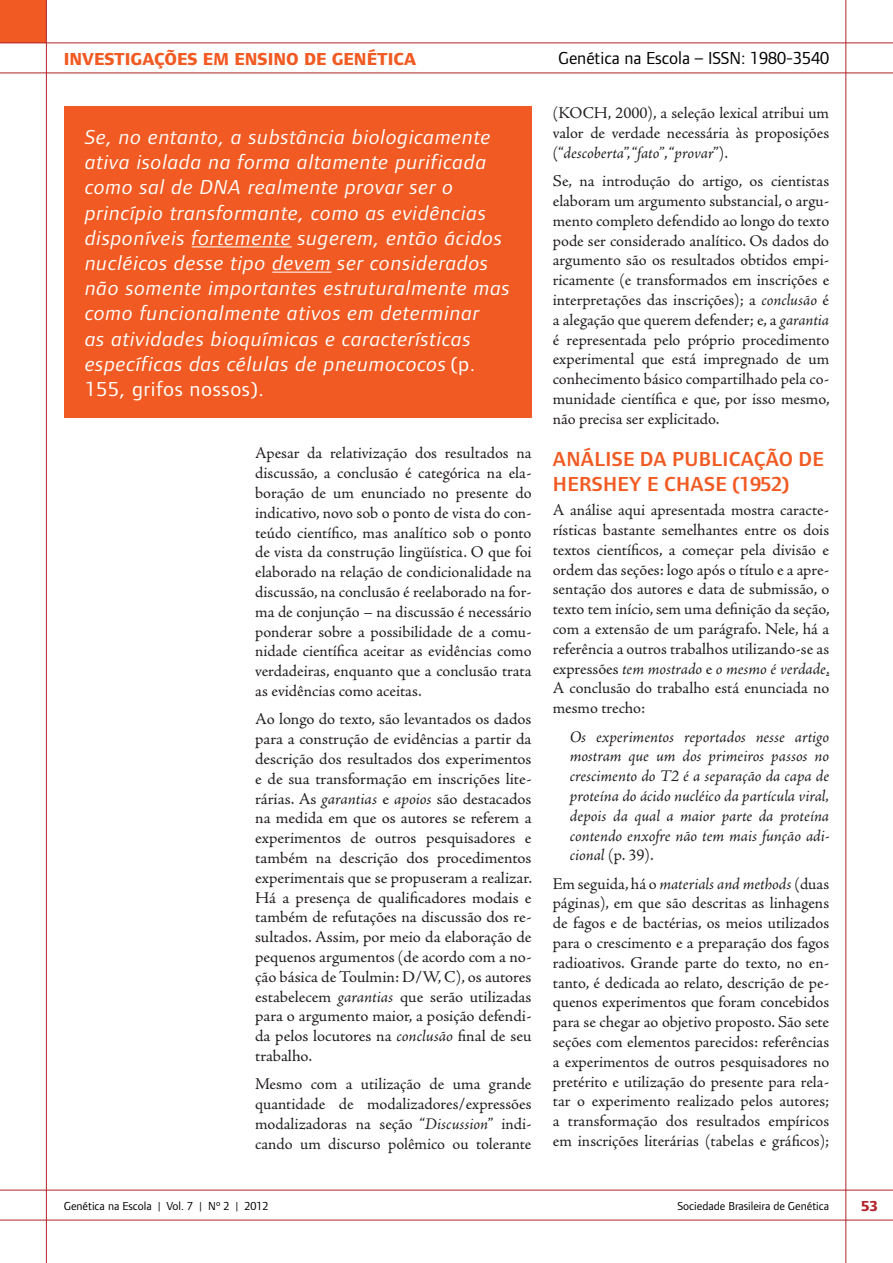
<style>
.page{position:relative;width:893px;height:1263px;background:#fff}
.page>*{position:absolute;margin:0;border:0;box-sizing:border-box;transform-origin:0 0}
.t1{font:italic 21px/25.2px "Foundry Form Sans";letter-spacing:.03em;color:#fff;scale:1.04 1}
.t2{font:600 21px/25.2px "Foundry Form Sans";letter-spacing:.015em;color:#f15a22}
.t3{font:800 18px "Foundry Form Sans";color:#f15a22}
.t4{font:18px "Foundry Form Sans";color:#000}
.t5{font:16.5px/19.8px "Adobe Jenson Pro";color:#231f20;text-align:justify}
.t6{font:italic 16.5px/19.8px "Adobe Jenson Pro";letter-spacing:-.005em;color:#231f20;text-align:justify}
.t7{font:800 15px "Foundry Form Sans";color:#b22328}
.t8{font:12px "Foundry Form Sans";color:#000}
.s1{font-style:normal}
.s2{font-style:italic}
</style>
<div class="page">
<div style="left:64px;top:106px;width:467px;height:311px;background:#f15a22"></div>
<hr style="left:192px;top:246px;width:100px;height:1px;background:#fff">
<hr style="left:272px;top:272px;width:59px;height:1px;background:#fff">
<div style="left:0;top:0;width:46px;height:43px;background:#f15a22"></div>
<hr style="left:46px;top:0;width:1px;height:1263px;background:#b22328">
<hr style="left:845px;top:0;width:1px;height:1263px;background:#b22328">
<hr style="left:0;top:1190px;width:893px;height:1px;background:#b22328">
<hr style="left:0;top:1220px;width:893px;height:1px;background:#b22328">
<hr style="left:0;top:43px;width:893px;height:1px;background:#b22328">
<hr style="left:0;top:73px;width:893px;height:1px;background:#b22328">
<p class="t3" style="left:64px;top:49px;width:354px">INVESTIGAÇÕES EM ENSINO DE GENÉTICA</p>
<p class="t4" style="left:558px;top:48px;width:273px">Genética na Escola – ISSN: 1980-3540</p>
<p class="t1" style="left:85px;top:124px;width:410px">Se, no entanto, a substância biologicamente ativa isolada na forma altamente purificada como sal de DNA realmente provar ser o princípio transformante, como as evidências disponíveis fortemente sugerem, então ácidos nucléicos desse tipo devem ser considerados não somente importantes estruturalmente mas como funcionalmente ativos em determinar<br>as atividades bioquímicas e características específicas das células de pneumococos <span class="s1">(p.<br>155, grifos nossos).</span></p>
<p class="t5" style="left:255px;top:444px;width:278px">Apesar da relativização dos resultados na discussão, a conclusão é categórica na ela&shy;boração de um enunciado no presente do indicativo, novo sob o ponto de vista do con&shy;teúdo científico, mas analítico sob o ponto de vista da construção lingüística. O que foi elaborado na relação de condicionalidade na discussão, na conclusão é reelaborado na for&shy;ma de conjunção – na discussão é necessário ponderar sobre a possibilidade de a comu&shy;nidade científica aceitar as evidências como verdadeiras, enquanto que a conclusão trata as evidências como aceitas.</p>
<p class="t5" style="left:255px;top:709px;width:278px">Ao longo do texto, são levantados os dados para a construção de evidências a partir da descrição dos resultados dos experimentos e de sua transformação em inscrições lite&shy;rárias. As <span class="s2">garantias</span> e <span class="s2">apoios</span> são destacados na medida em que os autores se referem a experimentos de outros pesquisadores e também na descrição dos procedimentos experimentais que se propuseram a realizar.<br>Há a presença de qualificadores modais e também de refutações na discussão dos re&shy;sultados. Assim, por meio da elaboração de pequenos argumentos (de acordo com a no&shy;ção básica de Toulmin: D/W, C), os autores estabelecem <span class="s2">garantias</span> que serão utilizadas para o argumento maior, a posição defendi&shy;da pelos locutores na <span class="s2">conclusão</span> final de seu trabalho.</p>
<p class="t5" style="left:255px;top:1074px;width:278px">Mesmo com a utilização de uma grande quantidade de modalizadores/expressões modalizadoras na seção “<span class="s2">Discussion</span>” indi&shy;cando um discurso polêmico ou tolerante</p>
<p class="t5" style="left:553px;top:103px;width:278px">(KOCH, 2000), a seleção lexical atribui um valor de verdade necessária às proposições (“<span class="s2">descoberta</span>”, “<span class="s2">fato”</span>, “<span class="s2">provar</span>”).</p>
<p class="t5" style="left:553px;top:171px;width:278px">Se, na introdução do artigo, os cientistas elaboram um argumento substancial, o argu&shy;mento completo defendido ao longo do texto pode ser considerado analítico. Os dados do argumento são os resultados obtidos empi&shy;ricamente (e transformados em inscrições e interpretações das inscrições); a <span class="s2">conclusão</span> é a alegação que querem defender; e, a <span class="s2">garantia </span>é representada pelo próprio procedimento experimental que está impregnado de um conhecimento básico compartilhado pela co&shy;munidade científica e que, por isso mesmo, não precisa ser explicitado.</p>
<p class="t2" style="left:553px;top:446px;width:272px">ANÁLISE DA PUBLICAÇÃO DE<br>HERSHEY E CHASE (1952)</p>
<p class="t5" style="left:553px;top:500px;width:278px">A análise aqui apresentada mostra caracte&shy;rísticas bastante semelhantes entre os dois textos científicos, a começar pela divisão e ordem das seções: logo após o título e a apre&shy;sentação dos autores e data de submissão, o texto tem início, sem uma definição da seção, com a extensão de um parágrafo. Nele, há a referência a outros trabalhos utilizando-se as expressões <span class="s2">tem mostrado</span> e <span class="s2">o mesmo é verdade</span>.<br>A conclusão do trabalho está enunciada no mesmo trecho:</p>
<p class="t6" style="left:570px;top:727px;width:261px">Os experimentos reportados nesse artigo mostram que um dos primeiros passos no crescimento do T2 é a separação da capa de proteína do ácido nucléico da partícula viral, depois da qual a maior parte da proteína contendo enxofre não tem mais função adi&shy;cional <span class="s1">(p. 39).</span></p>
<p class="t5" style="left:553px;top:874px;width:278px">Em seguida, há o <span class="s2">materials and methods</span> (duas páginas), em que são descritas as linhagens de fagos e de bactérias, os meios utilizados para o crescimento e a preparação dos fagos radioativos. Grande parte do texto, no en&shy;tanto, é dedicada ao relato, descrição de pe&shy;quenos experimentos que foram concebidos para se chegar ao objetivo proposto. São sete seções com elementos parecidos: referências a experimentos de outros pesquisadores no pretérito e utilização do presente para rela&shy;tar o experimento realizado pelos autores; a transformação dos resultados empíricos em inscrições literárias (tabelas e gráficos);</p>
<p class="t8" style="left:64px;top:1199px;width:206px">Genética na Escola | Vol. 7 | Nº 2 | 2012</p>
<p class="t8" style="left:677px;top:1199px;width:153px">Sociedade Brasileira de Genética</p>
<p class="t7" style="left:861px;top:1197px;width:19px">53</p>
</div>
